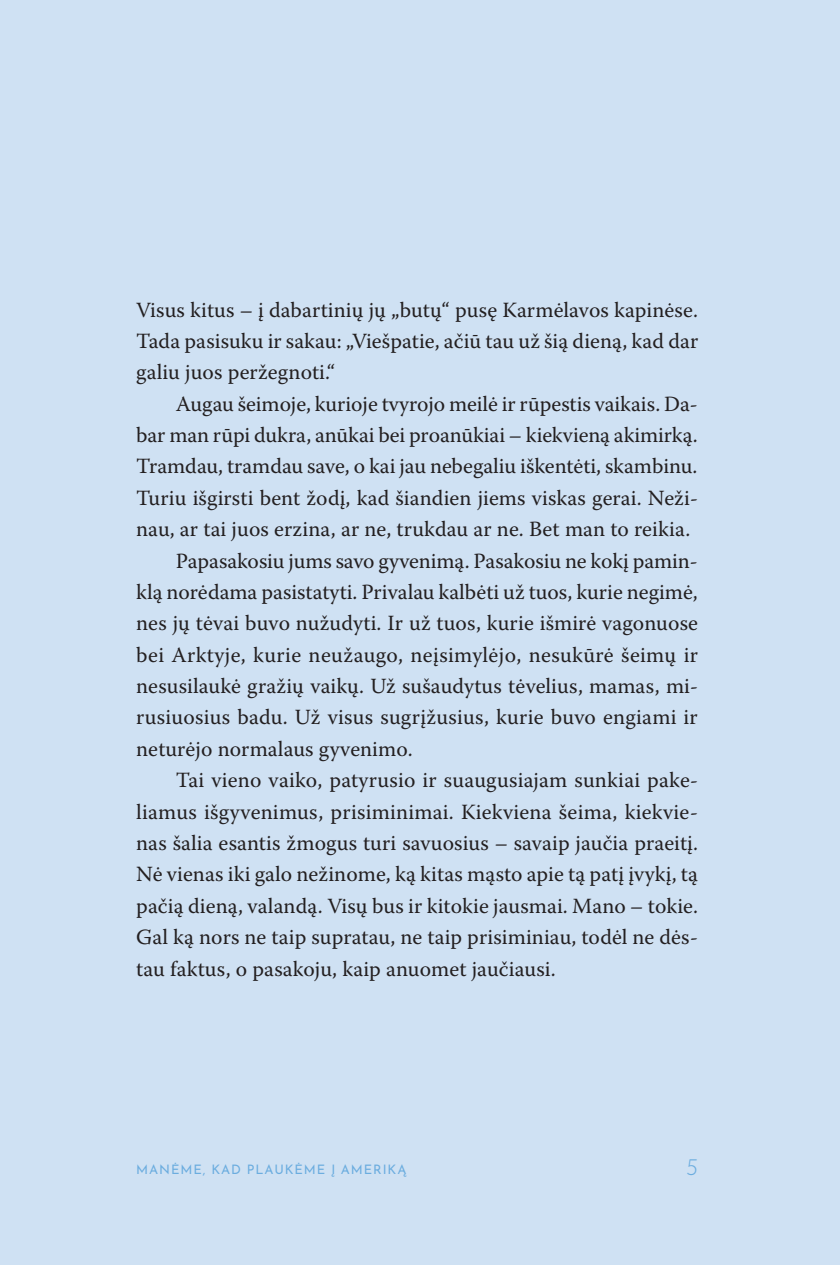
<style>
.page{position:relative;width:840px;height:1265px;background:#fff}
.page>*{position:absolute;margin:0;border:0;box-sizing:border-box;transform-origin:0 0}
.t1{font:italic 300 24px "Josefin Sans";color:#6caddf}
.t2{font:21.6px/31.4px "Warnock Pro";letter-spacing:.005em;color:#231f20;text-align:justify}
.t3{font:13px "Josefin Sans";letter-spacing:.07em;color:#6caddf}
</style>
<div class="page">
<div style="left:0;top:0;width:839px;height:1264px;background:#cfe1f3"></div>
<p class="t2" style="left:136px;top:293px;width:563px">Visus kitus – į dabartinių jų „butų“ pusę Karmėlavos kapinėse.<br>Tada pasisuku ir sakau: „Viešpatie, ačiū tau už šią dieną, kad dar galiu juos peržegnoti.“</p>
<p class="t2" style="left:176px;top:387px;width:523px">Augau šeimoje, kurioje tvyrojo meilė ir rūpestis vaikais. Da-</p>
<p class="t2" style="left:136px;top:419px;width:563px">bar man rūpi dukra, anūkai bei proanūkiai – kiekvieną akimirką.</p>
<p class="t2" style="left:136px;top:450px;width:562px">Tramdau, tramdau save, o kai jau nebegaliu iškentėti, skambinu.</p>
<p class="t2" style="left:136px;top:481px;width:563px">Turiu išgirsti bent žodį, kad šiandien jiems viskas gerai. Neži-</p>
<p class="t2" style="left:136px;top:513px;width:555px">nau, ar tai juos erzina, ar ne, trukdau ar ne. Bet man to reikia.</p>
<p class="t2" style="left:176px;top:544px;width:523px">Papasakosiu jums savo gyvenimą. Pasakosiu ne kokį pamin-</p>
<p class="t2" style="left:136px;top:575px;width:562px">klą norėdama pasistatyti. Privalau kalbėti už tuos, kurie negimė,</p>
<p class="t2" style="left:136px;top:607px;width:563px">nes jų tėvai buvo nužudyti. Ir už tuos, kurie išmirė vagonuose</p>
<p class="t2" style="left:136px;top:638px;width:563px">bei Arktyje, kurie neužaugo, neįsimylėjo, nesukūrė šeimų ir</p>
<p class="t2" style="left:136px;top:670px;width:563px">nesusilaukė gražių vaikų. Už sušaudytus tėvelius, mamas, mi-</p>
<p class="t2" style="left:136px;top:701px;width:563px">rusiuosius badu. Už visus sugrįžusius, kurie buvo engiami ir</p>
<p class="t2" style="left:136px;top:732px;width:278px">neturėjo normalaus gyvenimo.</p>
<p class="t2" style="left:176px;top:764px;width:523px">Tai vieno vaiko, patyrusio ir suaugusiajam sunkiai pake-</p>
<p class="t2" style="left:136px;top:795px;width:563px">liamus išgyvenimus, prisiminimai. Kiekviena šeima, kiekvie-</p>
<p class="t2" style="left:136px;top:826px;width:563px">nas šalia esantis žmogus turi savuosius – savaip jaučia praeitį.</p>
<p class="t2" style="left:136px;top:858px;width:563px">Nė vienas iki galo nežinome, ką kitas mąsto apie tą patį įvykį, tą</p>
<p class="t2" style="left:136px;top:889px;width:563px">pačią dieną, valandą. Visų bus ir kitokie jausmai. Mano – tokie.</p>
<p class="t2" style="left:136px;top:920px;width:563px">Gal ką nors ne taip supratau, ne taip prisiminiau, todėl ne dės-</p>
<p class="t2" style="left:136px;top:952px;width:420px">tau faktus, o pasakoju, kaip anuomet jaučiausi.</p>
<p class="t3" style="left:136px;top:1159px;width:271px">MANĖM E, KAD PLAUKĖM E Į AM ERI KĄ</p>
<p class="t1" style="left:685px;top:1145px;width:14px">5</p>
</div>
